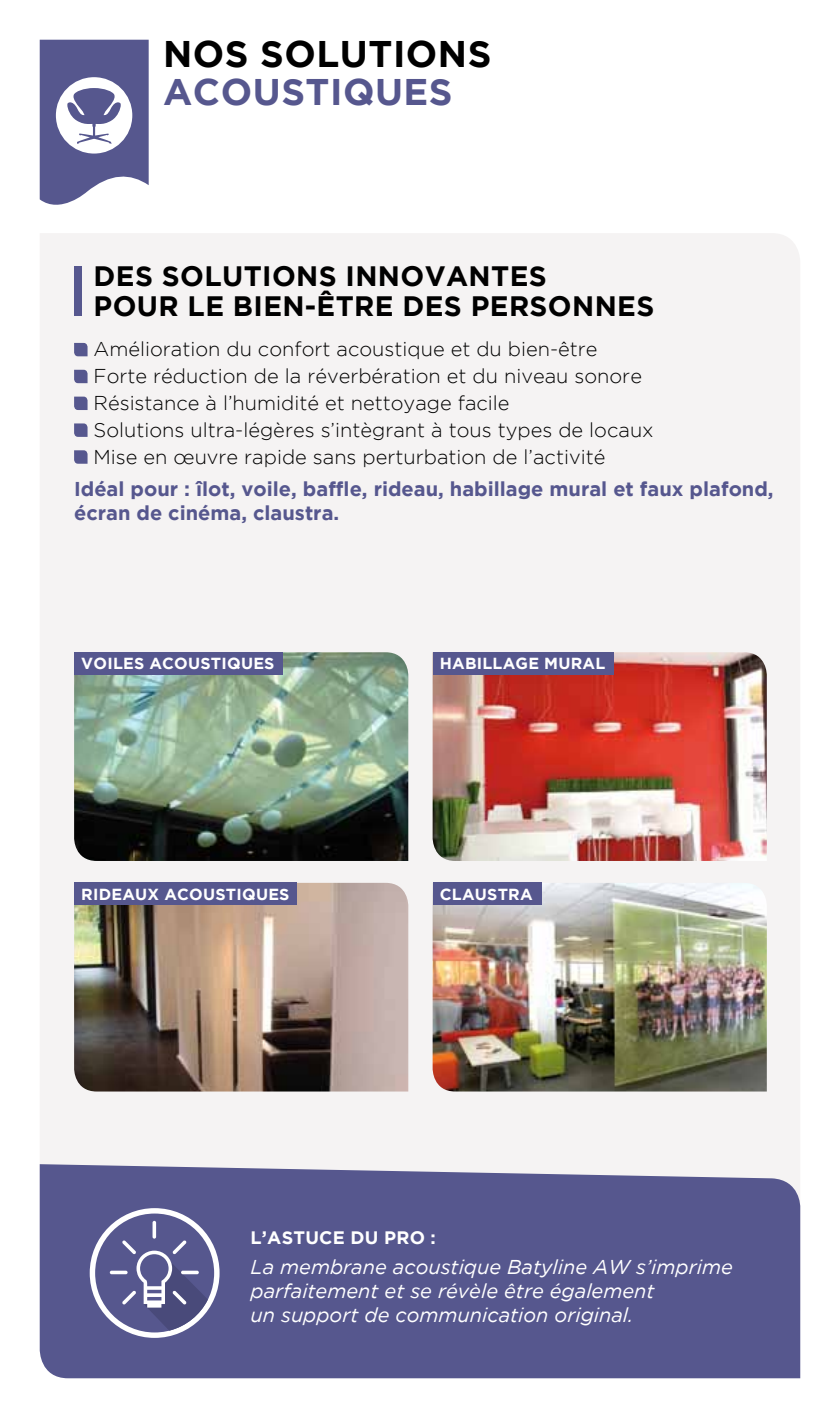
<style>
.page{position:relative;width:840px;height:1418px;background:#fff}
.page>*{position:absolute;margin:0;border:0;box-sizing:border-box;transform-origin:0 0}
.t1{font:700 37px "Gotham";color:#000}
.t2{font:700 37px "Gotham";letter-spacing:.015em;color:#56578e}
.t3{font:700 28px/30px "Gotham";letter-spacing:.015em;color:#000}
.t4{font:300 20px/26.8px "Gotham";color:#000}
.t5{font:italic 20px/24px "Gotham";color:#fff}
.t6{font:700 20px/24px "Gotham";color:#56578e}
.t7{font:700 18px "Gotham";letter-spacing:.015em;color:#fff}
.t8{font:700 16px "Gotham";letter-spacing:.015em;color:#fff}
</style>
<div class="page">
<div style="left:40px;top:233px;width:759px;height:931px;background:#f5f3f3"></div>
<svg style="left:74px;top:343px;width:13px;height:13px"></svg>
<svg style="left:74px;top:370px;width:13px;height:13px"></svg>
<svg style="left:74px;top:396px;width:13px;height:14px"></svg>
<svg style="left:74px;top:423px;width:13px;height:14px"></svg>
<svg style="left:74px;top:450px;width:13px;height:14px"></svg>
<div style="left:74px;top:266px;width:8px;height:50px;background:#56578e"></div>
<div style="left:40px;top:1164px;width:759px;height:214px;background:#56578e"></div>
<svg style="left:90px;top:1208px;width:129px;height:129px"></svg>
<img style="left:74px;top:652px;width:334px;height:209px">
<div style="left:74px;top:652px;width:208px;height:22px;background:#56578e"></div>
<img style="left:74px;top:882px;width:334px;height:209px">
<div style="left:74px;top:882px;width:222px;height:23px;background:#56578e"></div>
<img style="left:432px;top:652px;width:334px;height:209px">
<div style="left:432px;top:652px;width:181px;height:22px;background:#56578e"></div>
<img style="left:432px;top:882px;width:334px;height:209px">
<div style="left:432px;top:882px;width:109px;height:23px;background:#56578e"></div>
<svg style="left:40px;top:40px;width:109px;height:165px"></svg>
<h1 class="t1" style="left:163px;top:32px;width:230px">NOS SOLUTION</h1>
<h1 class="t1" style="left:467px;top:32px;width:25px">S</h1>
<h1 class="t2" style="left:163px;top:70px;width:286px">ACOUSTIQUES</h1>
<h2 class="t3" style="left:94px;top:261px;width:558px">DES SOLUTIONS INNOVANTES<br>POUR LE BIEN-ÊTRE DES PERSONNES</h2>
<p class="t4" style="left:93px;top:335px;width:561px">Amélioration du confort acoustique et du bien-être Forte réduction de la réverbération et du niveau sonore Résistance à l’humidité et nettoyage facile<br>Solutions ultra-légères s’intègrant à tous types de locaux Mise en œuvre rapide sans perturbation de l’activité</p>
<p class="t6" style="left:74px;top:476px;width:700px">IDÉAL POUR : ÎLOT, VOILE, BAFFLE, RIDEAU, HABILLAGE MURAL ET FAUX PLAFOND,<br>ÉCRAN DE CINÉMA, CLAUSTRA.</p>
<p class="t8" style="left:81px;top:654px;width:23px">VOILE</p>
<p class="t8" style="left:134px;top:654px;width:29px">S ACO</p>
<p class="t8" style="left:188px;top:654px;width:34px">USTIQ</p>
<p class="t8" style="left:241px;top:654px;width:35px">UES</p>
<p class="t8" style="left:81px;top:884px;width:12px">RIDEA</p>
<p class="t8" style="left:135px;top:884px;width:43px">UX ACO</p>
<p class="t8" style="left:203px;top:884px;width:34px">USTIQ</p>
<p class="t8" style="left:256px;top:884px;width:35px">UES</p>
<p class="t8" style="left:439px;top:654px;width:12px">HABILLAGE</p>
<p class="t8" style="left:544px;top:654px;width:39px">MURAL</p>
<p class="t8" style="left:439px;top:884px;width:13px">CLA</p>
<p class="t8" style="left:474px;top:884px;width:36px">USTRA</p>
<p class="t7" style="left:250px;top:1227px;width:187px">L’ASTUCE DU PRO :</p>
<p class="t5" style="left:250px;top:1254px;width:483px">La membrane acoustique Batyline AW s’imprime parfaitement et se révèle être également<br>un support de communication original.</p>
</div>
